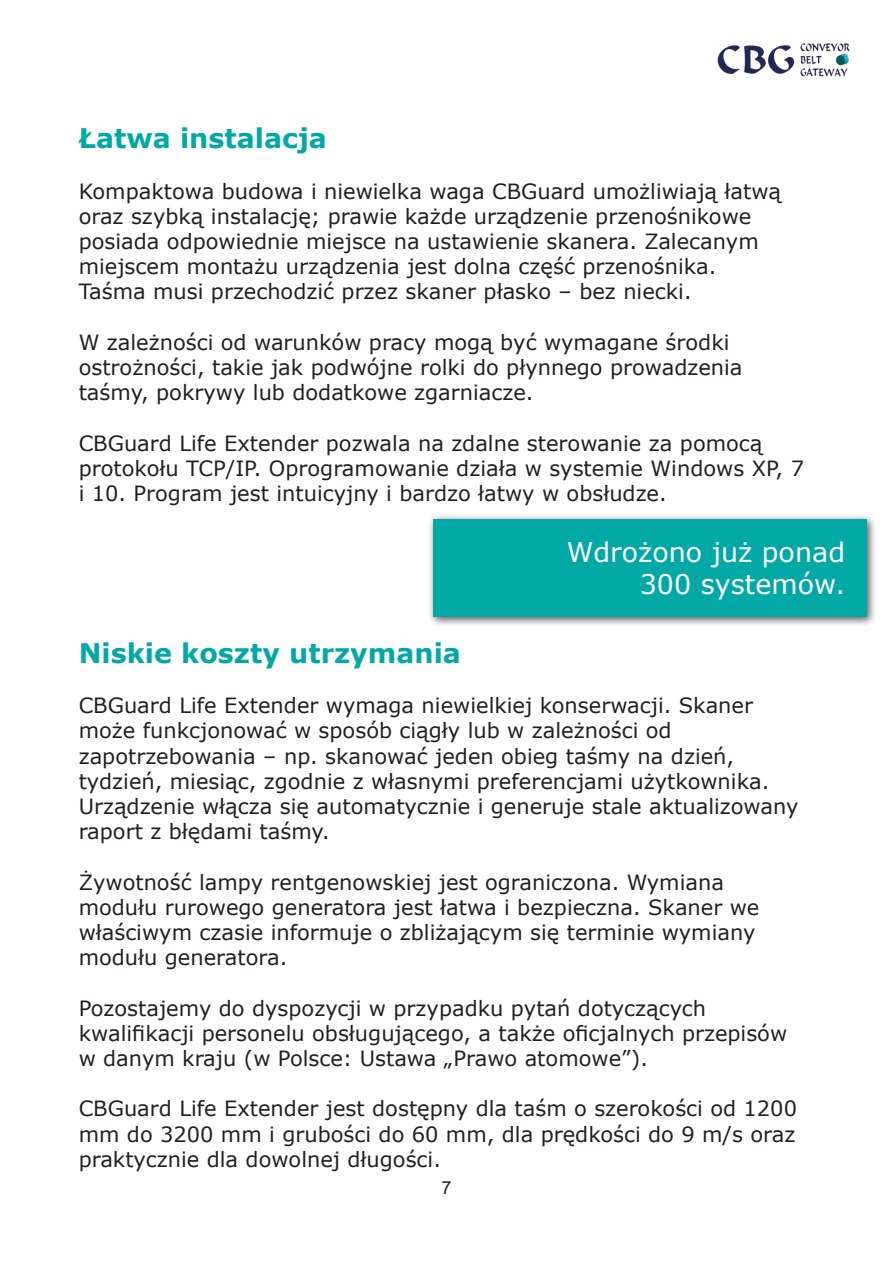
<style>
.page{position:relative;width:893px;height:1263px;background:#fff}
.page>*{position:absolute;margin:0;border:0;box-sizing:border-box;transform-origin:0 0}
.t1{font:700 27px "Verdana";color:#00a9a5}
.t2{font:27px "Verdana";color:#fff}
.t3{font:21px/25.2px "Verdana";color:#231f20}
.t4{font:18px "Arial";color:#231f20}
</style>
<div class="page">
<img style="left:718px;top:43px;width:132px;height:34px">
<div style="left:427px;top:513px;width:451px;height:115px;background:#231f20;opacity:.75"></div>
<div style="left:433px;top:519px;width:433px;height:98px;background:#00a9a5"></div>
<p class="t1" style="left:79px;top:119px;width:250px">Łatwa instalacja</p>
<p class="t3" style="left:79px;top:178px;width:704px">Kompaktowa budowa i niewielka waga CBGuard umożliwiają łatwą oraz szybką instalację; prawie każde urządzenie przenośnikowe posiada odpowiednie miejsce na ustawienie skanera. Zalecanym miejscem montażu urządzenia jest dolna część przenośnika.</p>
<p class="t3" style="left:79px;top:279px;width:614px">Taśma musi przechodzić przez skaner płasko – bez niecki.</p>
<p class="t3" style="left:79px;top:329px;width:665px">W zależności od warunków pracy mogą być wymagane środki ostrożności, takie jak podwójne rolki do płynnego prowadzenia taśmy, pokrywy lub dodatkowe zgarniacze.</p>
<p class="t3" style="left:79px;top:430px;width:727px">CBGuard Life Extender pozwala na zdalne sterowanie za pomocą protokołu TCP/IP. Oprogramowanie działa w systemie Windows XP, 7 i 10. Program jest intuicyjny i bardzo łatwy w obsłudze.</p>
<p class="t2" style="left:567px;top:533px;width:280px">Wdrożono już ponad</p>
<p class="t2" style="left:640px;top:566px;width:207px">300 systemów.</p>
<p class="t1" style="left:79px;top:634px;width:384px">Niskie koszty utrzymania</p>
<p class="t3" style="left:79px;top:693px;width:721px">CBGuard Life Extender wymaga niewielkiej konserwacji. Skaner może funkcjonować w sposób ciągły lub w zależności od zapotrzebowania – np. skanować jeden obieg taśmy na dzień, tydzień, miesiąc, zgodnie z własnymi preferencjami użytkownika.<br>Urządzenie włącza się automatycznie i generuje stale aktualizowany raport z błędami taśmy.</p>
<p class="t3" style="left:79px;top:869px;width:682px">Żywotność lampy rentgenowskiej jest ograniczona. Wymiana modułu rurowego generatora jest łatwa i bezpieczna. Skaner we właściwym czasie informuje o zbliżającym się terminie wymiany modułu generatora.</p>
<p class="t3" style="left:79px;top:995px;width:710px">Pozostajemy do dyspozycji w przypadku pytań dotyczących kwalifikacji personelu obsługującego, a także oficjalnych przepisów w danym kraju (w Polsce: Ustawa „Prawo atomowe”).</p>
<p class="t3" style="left:79px;top:1096px;width:720px;text-align:justify">CBGuard Life Extender jest dostępny dla taśm o szerokości od 1200 mm do 3200 mm i grubości do 60 mm, dla prędkości do 9 m/s oraz praktycznie dla dowolnej długości.</p>
<p class="t4" style="left:441px;top:1175px;width:12px">7</p>
</div>
